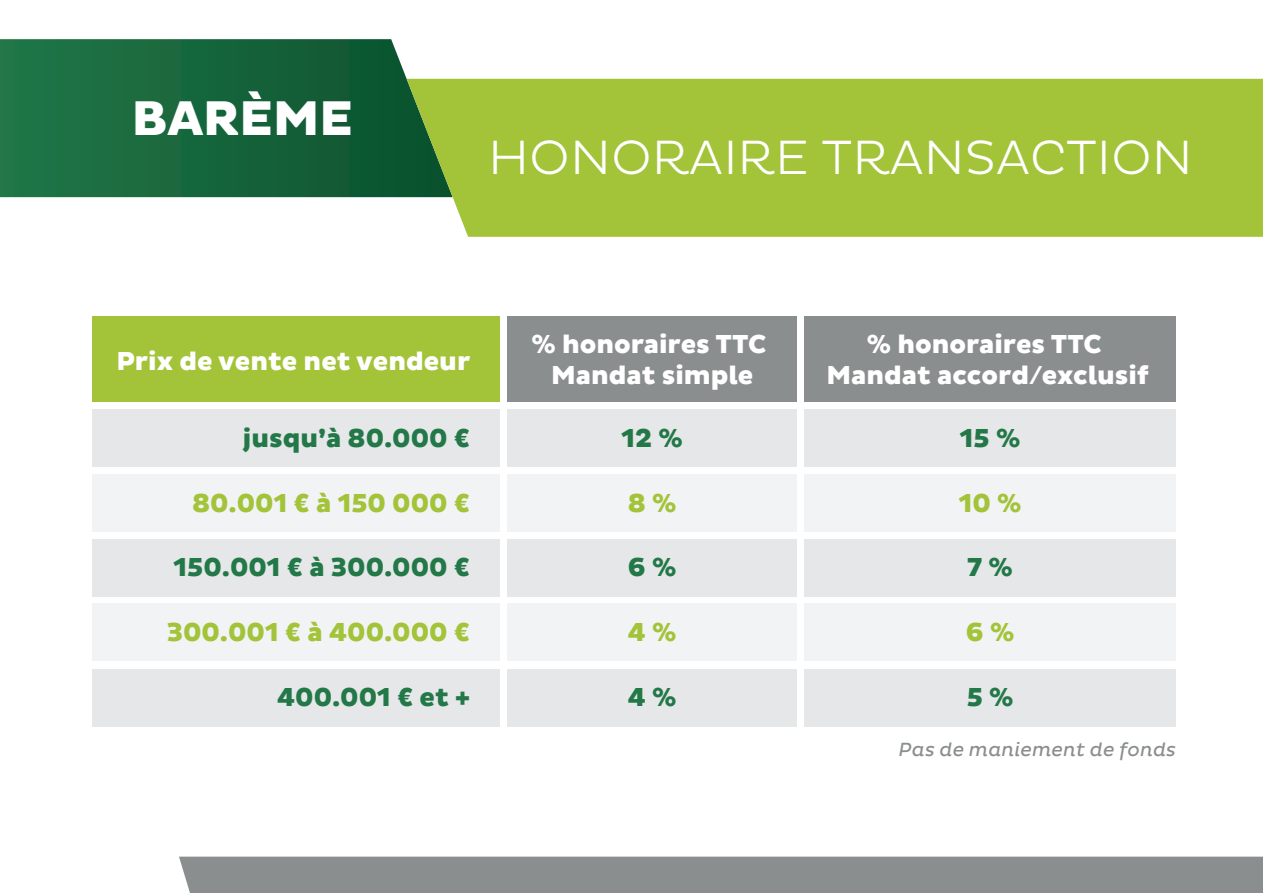
<style>
.page{position:relative;width:1263px;height:893px;background:#fff}
.page>*{position:absolute;margin:0;border:0;box-sizing:border-box;transform-origin:0 0}
.t1{font:300 49.05px "Pluto";color:#fff}
.t2{font:800 49.05px "Pluto Sans W01";color:#fff}
.t3{font:800 26.25px/31.5px "Pluto Sans W01";color:#fff;text-align:center}
.t4{font:800 26.25px "Pluto Sans W01";color:#237848}
.t5{font:800 26.25px "Pluto Sans W01";color:#a3c339}
.t6{font:italic 19.2px "Pluto W01";color:#8b8e8f}
</style>
<div class="page">
<svg style="left:0;top:39px;width:453px;height:158px;background:#1e6a42"></svg>
<div style="left:407px;top:79px;width:856px;height:158px;background:#a3c339"></div>
<div style="left:179px;top:857px;width:1084px;height:36px;background:#8b8e8f"></div>
<div style="left:92px;top:317px;width:408px;height:85px;background:#a3c339"></div>
<div style="left:507px;top:317px;width:290px;height:85px;background:#8b8e8f"></div>
<div style="left:804px;top:317px;width:372px;height:85px;background:#8b8e8f"></div>
<div style="left:92px;top:409px;width:408px;height:58px;background:#e6e7e9"></div>
<div style="left:507px;top:409px;width:290px;height:58px;background:#e6e7e9"></div>
<div style="left:804px;top:409px;width:372px;height:58px;background:#e6e7e9"></div>
<div style="left:92px;top:474px;width:408px;height:58px;background:#f2f3f4"></div>
<div style="left:507px;top:474px;width:290px;height:58px;background:#f2f3f4"></div>
<div style="left:804px;top:474px;width:372px;height:58px;background:#f2f3f4"></div>
<div style="left:92px;top:539px;width:408px;height:57px;background:#e6e7e9"></div>
<div style="left:507px;top:539px;width:290px;height:57px;background:#e6e7e9"></div>
<div style="left:804px;top:539px;width:372px;height:57px;background:#e6e7e9"></div>
<div style="left:92px;top:603px;width:408px;height:58px;background:#f2f3f4"></div>
<div style="left:507px;top:603px;width:290px;height:58px;background:#f2f3f4"></div>
<div style="left:804px;top:603px;width:372px;height:58px;background:#f2f3f4"></div>
<div style="left:92px;top:669px;width:408px;height:57px;background:#e6e7e9"></div>
<div style="left:507px;top:669px;width:290px;height:57px;background:#e6e7e9"></div>
<div style="left:804px;top:669px;width:372px;height:57px;background:#e6e7e9"></div>
<h1 class="t2" style="left:132px;top:91px;width:222px">BARÈME</h1>
<h1 class="t1" style="left:488px;top:130px;width:706px">HONORAIRE TRANSACTION</h1>
<p class="t3" style="left:116px;top:345px;width:355px">Prix de vente net vendeur</p>
<p class="t3" style="left:531px;top:328px;width:237px">% honoraires TTC<br>Mandat simple</p>
<p class="t3" style="left:826px;top:328px;width:324px">% honoraires TTC<br>Mandat accord/exclusif</p>
<p class="t4" style="left:243px;top:423px;width:229px">jusqu’à 80.000 €</p>
<p class="t4" style="left:621px;top:423px;width:63px">12 %</p>
<p class="t4" style="left:960px;top:423px;width:62px">15 %</p>
<p class="t5" style="left:192px;top:488px;width:280px">80.001 € à 150 000 €</p>
<p class="t5" style="left:628px;top:488px;width:50px">8 %</p>
<p class="t5" style="left:959px;top:488px;width:64px">10 %</p>
<p class="t4" style="left:174px;top:553px;width:298px">150.001 € à 300.000 €</p>
<p class="t4" style="left:628px;top:553px;width:50px">6 %</p>
<p class="t4" style="left:967px;top:553px;width:47px">7 %</p>
<p class="t5" style="left:167px;top:617px;width:305px">300.001 € à 400.000 €</p>
<p class="t5" style="left:628px;top:617px;width:50px">4 %</p>
<p class="t5" style="left:966px;top:617px;width:50px">6 %</p>
<p class="t4" style="left:277px;top:683px;width:195px">400.001 € et +</p>
<p class="t4" style="left:628px;top:683px;width:50px">4 %</p>
<p class="t4" style="left:967px;top:683px;width:48px">5 %</p>
<p class="t6" style="left:899px;top:738px;width:279px">Pas de maniement de fonds</p>
</div>
